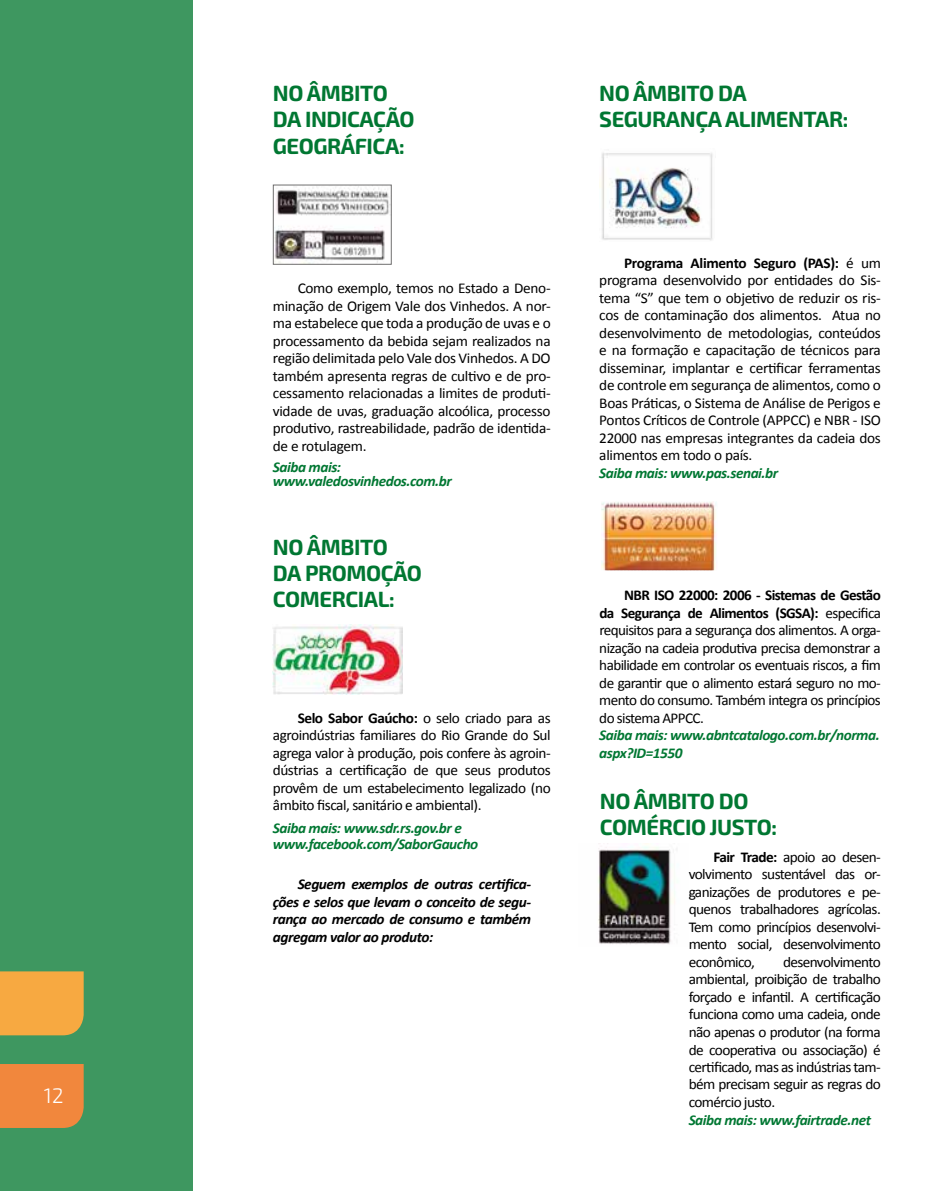
<style>
.page{position:relative;width:943px;height:1191px;background:#fff}
.page>*{position:absolute;margin:0;border:0;box-sizing:border-box;transform-origin:0 0}
.t1{font:700 22.05px/26.2px "Exo 2";letter-spacing:-.02em;color:#007732}
.t2{font:300 21px "Exo 2";color:#fff}
.t3{font:15.05px/17.5px "Calibri";letter-spacing:-.04em;color:#000;text-align:justify}
.t4{font:italic 700 15.05px/14px "Calibri";letter-spacing:-.03em;color:#007732}
.t5{font:italic 700 15.05px/17.5px "Calibri";letter-spacing:-.03em;color:#000;text-align:justify}
.s1{font-weight:700}
</style>
<div class="page">
<div style="left:0;top:0;width:192px;height:1191px;background:#3e9760"></div>
<div style="left:0;top:971px;width:84px;height:64px;background:#f7a941"></div>
<div style="left:0;top:1064px;width:84px;height:64px;background:#f1873d"></div>
<img style="left:275px;top:187px;width:115px;height:76px">
<div style="left:273px;top:185px;width:119px;height:80px;border:1px solid #706f6f"></div>
<img style="left:273px;top:625px;width:129px;height:69px">
<img style="left:599px;top:152px;width:114px;height:89px">
<img style="left:602px;top:502px;width:114px;height:67px">
<div style="left:599px;top:499px;width:120px;height:73px;border:2px solid #fff"></div>
<img style="left:598px;top:843px;width:77px;height:101px">
<h2 class="t2" style="left:44px;top:1083px;width:21px">12</h2>
<h1 class="t1" style="left:273px;top:81px;width:143px">NO ÂMBITO<br>DA INDICAÇÃO<br>GEOGRÁFICA:</h1>
<p class="t3" style="left:273px;top:280px;width:279px;text-indent:25px">Como exemplo, temos no Estado a Deno&shy;minação de Origem Vale dos Vinhedos. A nor&shy;ma estabelece que toda a produção de uvas e o processamento da bebida sejam realizados na região delimitada pelo Vale dos Vinhedos. A DO também apresenta regras de cultivo e de pro&shy;cessamento relacionadas a limites de produti&shy;vidade de uvas, graduação alcoólica, processo produtivo, rastreabilidade, padrão de identida&shy;de e rotulagem.</p>
<p class="t4" style="left:273px;top:460px;width:180px">Saiba mais: www.valedosvinhedos.com.br</p>
<h1 class="t1" style="left:273px;top:534px;width:151px">NO ÂMBITO<br>DA PROMOÇÃO<br>COMERCIAL:</h1>
<p class="t3" style="left:273px;top:709px;width:279px;text-indent:25px"><span class="s1">Selo Sabor Gaúcho:</span> o selo criado para as agroindústrias familiares do Rio Grande do Sul agrega valor à produção, pois confere às agroin&shy;dústrias a certificação de que seus produtos provêm de um estabelecimento legalizado (no âmbito fiscal, sanitário e ambiental).</p>
<p class="t4" style="left:273px;top:820px;width:207px;line-height:15.8px">Saiba mais: www.sdr.rs.gov.br e www.facebook.com/SaborGaucho</p>
<p class="t5" style="left:273px;top:875px;width:260px;text-indent:25px">Seguem exemplos de outras certifica&shy;ções e selos que levam o conceito de segu&shy;rança ao mercado de consumo e também agregam valor ao produto:</p>
<h1 class="t1" style="left:599px;top:81px;width:251px">NO ÂMBITO DA<br>SEGURANÇA ALIMENTAR:</h1>
<p class="t3" style="left:599px;top:254px;width:283px;text-indent:25px"><span class="s1">Programa Alimento Seguro (PAS):</span> é um programa desenvolvido por entidades do Sis&shy;tema “S” que tem o objetivo de reduzir os ris&shy;cos de contaminação dos alimentos. Atua no desenvolvimento de metodologias, conteúdos e na formação e capacitação de técnicos para disseminar, implantar e certificar ferramentas de controle em segurança de alimentos, como o Boas Práticas, o Sistema de Análise de Perigos e Pontos Críticos de Controle (APPCC) e NBR - ISO 22000 nas empresas integrantes da cadeia dos alimentos em todo o país.</p>
<p class="t4" style="left:599px;top:465px;width:180px">Saiba mais: www.pas.senai.br</p>
<p class="t3" style="left:599px;top:586px;width:283px;text-indent:25px"><span class="s1">NBR ISO 22000: 2006 - Sistemas de Gestão da Segurança de Alimentos (SGSA):</span> especifica requisitos para a segurança dos alimentos. A orga&shy;nização na cadeia produtiva precisa demonstrar a habilidade em controlar os eventuais riscos, a fim de garantir que o alimento estará seguro no mo&shy;mento do consumo. Também integra os princípios do sistema APPCC.</p>
<p class="t4" style="left:599px;top:726px;width:282px;line-height:17.5px">Saiba mais: www.abntcatalogo.com.br/norma. aspx?ID=1550</p>
<h1 class="t1" style="left:600px;top:788px;width:179px">NO ÂMBITO DO<br>COMÉRCIO JUSTO:</h1>
<p class="t3" style="left:688px;top:848px;width:194px;text-indent:25px"><span class="s1">Fair Trade:</span> apoio ao desen&shy;volvimento sustentável das or&shy;ganizações de produtores e pe&shy;quenos trabalhadores agrícolas.<br>Tem como princípios desenvolvi&shy;mento social, desenvolvimento econômico,</p>
<p class="t3" style="left:688px;top:953px;width:194px;text-indent:94px">desenvolvimento ambiental, proibição de trabalho forçado e infantil. A certificação funciona como uma cadeia, onde não apenas o produtor (na forma de cooperativa ou associação) é certificado, mas as indústrias tam&shy;bém precisam seguir as regras do comércio justo.</p>
<p class="t4" style="left:688px;top:1112px;width:184px">Saiba mais: www.fairtrade.net</p>
</div>
